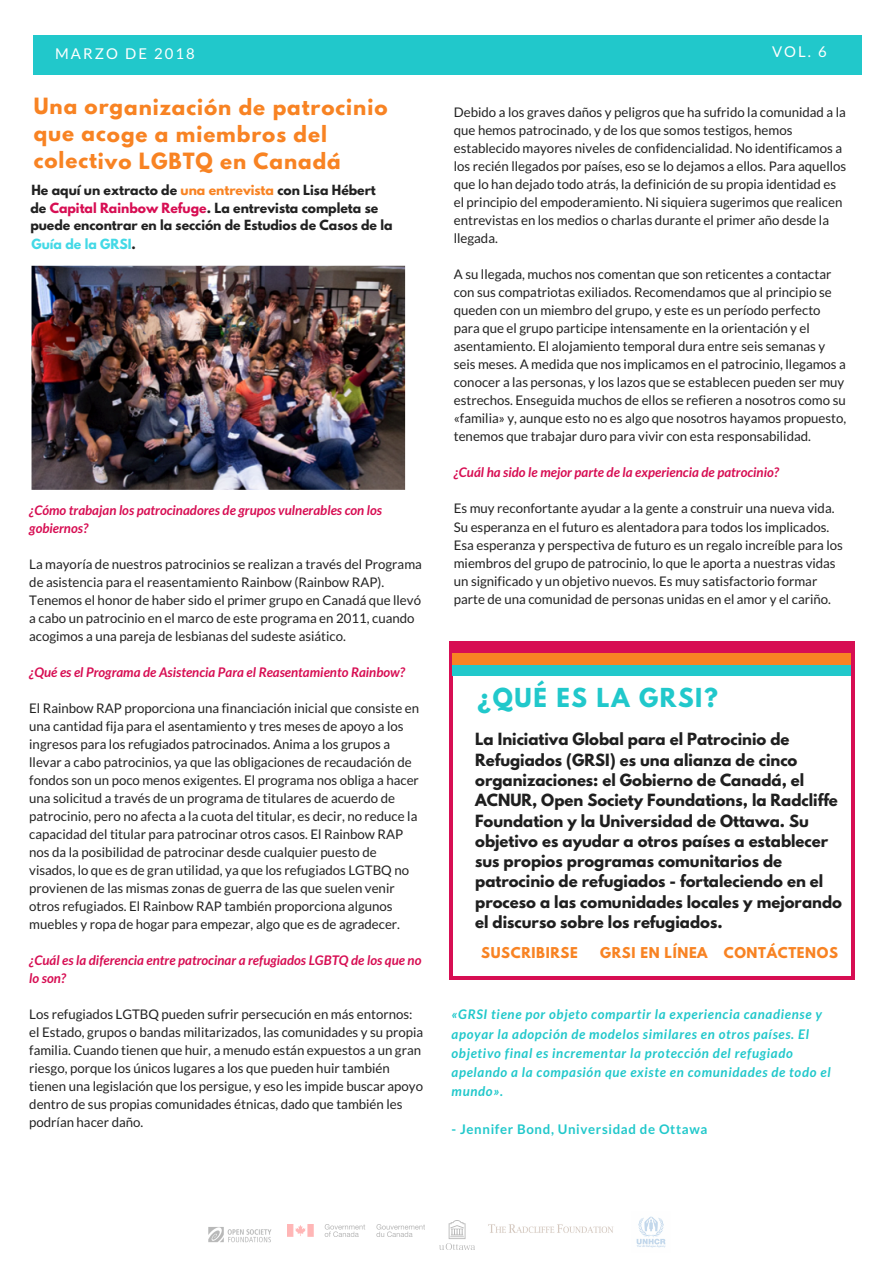
<style>
.page{position:relative;width:893px;height:1263px;background:#fff}
.page>*{position:absolute;margin:0;border:0;box-sizing:border-box;transform-origin:0 0}
.t1{font:700 23.25px "League Spartan";letter-spacing:.07em;color:#21c8cb}
.t2{font:700 19.8px/27px "League Spartan";letter-spacing:.045em;color:#f88323}
.t3{font:700 14.85px/20.2px "League Spartan";color:#1f1f1f}
.t4{font:14.85px "Lato";letter-spacing:.14em;color:#fff}
.t5{font:13.2px/18px "Lato";color:#222}
.t6{font:italic 700 13.2px/18px "Lato";color:#d70e53}
.t7{font:italic 700 13.2px/19.2px "Lato";letter-spacing:.05em;color:#21c8cb}
.t8{font:700 13.2px "League Spartan";letter-spacing:.05em;color:#f88323}
.t9{font:700 13.2px "Lato";letter-spacing:.05em;color:#21c8cb}
.t10{font:700 12.45px/17px "League Spartan";color:#222}
.t11{font:700 12.45px "League Spartan";color:#44d9e6}
.s1{color:#d70e53}
.s2{color:#f88323}
.s3{color:#222}
</style>
<div class="page">
<div style="left:33px;top:35px;width:828px;height:39px;background:#21c8cb"></div>
<img style="left:32px;top:266px;width:373px;height:224px">
<img style="left:439px;top:1221px;width:35px;height:29px">
<img style="left:208px;top:1227px;width:64px;height:16px">
<img style="left:488px;top:1224px;width:125px;height:9px">
<img style="left:636px;top:1216px;width:30px;height:32px">
<img style="left:287px;top:1224px;width:137px;height:12px">
<hr style="left:449px;top:645px;width:4px;height:331px;background:#d70e53">
<svg style="left:449px;top:976px;width:4px;height:3px"></svg>
<svg style="left:851px;top:645px;width:3px;height:331px"></svg>
<svg style="left:453px;top:976px;width:398px;height:3px"></svg>
<svg style="left:851px;top:641px;width:3px;height:4px"></svg>
<svg style="left:449px;top:641px;width:4px;height:4px"></svg>
<hr style="left:453px;top:641px;width:398px;height:4px;background:#d70e53">
<div style="left:453px;top:642px;width:398px;height:12px;background:#d70e53"></div>
<div style="left:453px;top:654px;width:398px;height:11px;background:#f88323"></div>
<div style="left:453px;top:665px;width:398px;height:11px;background:#21c8cb"></div>
<p class="t4" style="left:55px;top:44px;width:141px">MARZO DE 2018</p>
<p class="t4" style="left:772px;top:43px;width:56px">VOL. 6</p>
<h2 class="t2" style="left:34px;top:96px;width:355px">Una organización de patrocinio que acoge a miembros del colectivo LGBTQ en Canadá</h2>
<p class="t10" style="left:30px;top:201px;width:364px">de <span class="s1">Capital Rainbow Refuge</span>. La entrevista completa se puede encontrar en la sección de Estudios de Casos de la</p>
<p class="t10" style="left:32px;top:183px;width:346px">He aquí un extracto de <span class="s2">una entrevista</span> con Lisa Hébert</p>
<p class="t11" style="left:32px;top:238px;width:106px">Guía de la GRSI<span class="s3">.</span></p>
<p class="t6" style="left:29px;top:500px;width:354px">¿Cómo trabajan los patrocinadores de grupos vulnerables con los gobiernos?</p>
<p class="t5" style="left:29px;top:554px;width:394px">La mayoría de nuestros patrocinios se realizan a través del Programa de asistencia para el reasentamiento Rainbow (Rainbow RAP).<br>Tenemos el honor de haber sido el primer grupo en Canadá que llevó a cabo un patrocinio en el marco de este programa en 2011, cuando acogimos a una pareja de lesbianas del sudeste asiático.</p>
<p class="t6" style="left:29px;top:663px;width:377px">¿Qué es el Programa de Asistencia Para el Reasentamiento Rainbow?</p>
<p class="t5" style="left:29px;top:699px;width:391px">El Rainbow RAP proporciona una financiación inicial que consiste en una cantidad fija para el asentamiento y tres meses de apoyo a los ingresos para los refugiados patrocinados. Anima a los grupos a llevar a cabo patrocinios, ya que las obligaciones de recaudación de fondos son un poco menos exigentes. El programa nos obliga a hacer una solicitud a través de un programa de titulares de acuerdo de patrocinio, pero no afecta a la cuota del titular, es decir, no reduce la capacidad del titular para patrocinar otros casos. El Rainbow RAP nos da la posibilidad de patrocinar desde cualquier puesto de visados, lo que es de gran utilidad, ya que los refugiados LGTBQ no provienen de las mismas zonas de guerra de las que suelen venir otros refugiados. El Rainbow RAP también proporciona algunos muebles y ropa de hogar para empezar, algo que es de agradecer.</p>
<p class="t6" style="left:29px;top:951px;width:394px">¿Cuál es la diferencia entre patrocinar a refugiados LGBTQ de los que no lo son?</p>
<p class="t5" style="left:29px;top:1005px;width:395px">Los refugiados LGTBQ pueden sufrir persecución en más entornos: el Estado, grupos o bandas militarizados, las comunidades y su propia familia. Cuando tienen que huir, a menudo están expuestos a un gran riesgo, porque los únicos lugares a los que pueden huir también tienen una legislación que los persigue, y eso les impide buscar apoyo dentro de sus propias comunidades étnicas, dado que también les podrían hacer daño.</p>
<p class="t5" style="left:454px;top:103px;width:394px">Debido a los graves daños y peligros que ha sufrido la comunidad a la que hemos patrocinado, y de los que somos testigos, hemos establecido mayores niveles de confidencialidad. No identificamos a los recién llegados por países, eso se lo dejamos a ellos. Para aquellos que lo han dejado todo atrás, la definición de su propia identidad es el principio del empoderamiento. Ni siquiera sugerimos que realicen entrevistas en los medios o charlas durante el primer año desde la llegada.</p>
<p class="t5" style="left:454px;top:265px;width:394px">A su llegada, muchos nos comentan que son reticentes a contactar con sus compatriotas exiliados. Recomendamos que al principio se queden con un miembro del grupo, y este es un período perfecto para que el grupo participe intensamente en la orientación y el asentamiento. El alojamiento temporal dura entre seis semanas y seis meses. A medida que nos implicamos en el patrocinio, llegamos a conocer a las personas, y los lazos que se establecen pueden ser muy estrechos. Enseguida muchos de ellos se refieren a nosotros como su «familia» y, aunque esto no es algo que nosotros hayamos propuesto, tenemos que trabajar duro para vivir con esta responsabilidad.</p>
<p class="t6" style="left:454px;top:463px;width:327px">¿Cuál ha sido le mejor parte de la experiencia de patrocinio?</p>
<p class="t5" style="left:454px;top:499px;width:391px">Es muy reconfortante ayudar a la gente a construir una nueva vida.<br>Su esperanza en el futuro es alentadora para todos los implicados.<br>Esa esperanza y perspectiva de futuro es un regalo increíble para los miembros del grupo de patrocinio, lo que le aporta a nuestras vidas un significado y un objetivo nuevos. Es muy satisfactorio formar parte de una comunidad de personas unidas en el amor y el cariño.</p>
<h1 class="t1" style="left:477px;top:686px;width:242px">¿QUÉ ES LA GRSI?</h1>
<p class="t3" style="left:475px;top:731px;width:368px">La Iniciativa Global para el Patrocinio de Refugiados (GRSI) es una alianza de cinco organizaciones: el Gobierno de Canadá, el ACNUR, Open Society Foundations, la Radcliffe Foundation y la Universidad de Ottawa. Su objetivo es ayudar a otros países a establecer sus propios programas comunitarios de patrocinio de refugiados - fortaleciendo en el proceso a las comunidades locales y mejorando el discurso sobre los refugiados.</p>
<p class="t8" style="left:481px;top:946px;width:98px">SUSCRIBIRSE</p>
<p class="t8" style="left:600px;top:946px;width:239px">GRSI EN LÍNEA CONTÁCTENOS</p>
<p class="t7" style="left:452px;top:1005px;width:381px">«GRSI tiene por objeto compartir la experiencia canadiense y apoyar la adopción de modelos similares en otros países. El objetivo final es incrementar la protección del refugiado apelando a la compasión que existe en comunidades de todo el mundo».</p>
<p class="t9" style="left:452px;top:1121px;width:257px">- Jennifer Bond, Universidad de Ottawa</p>
</div>
